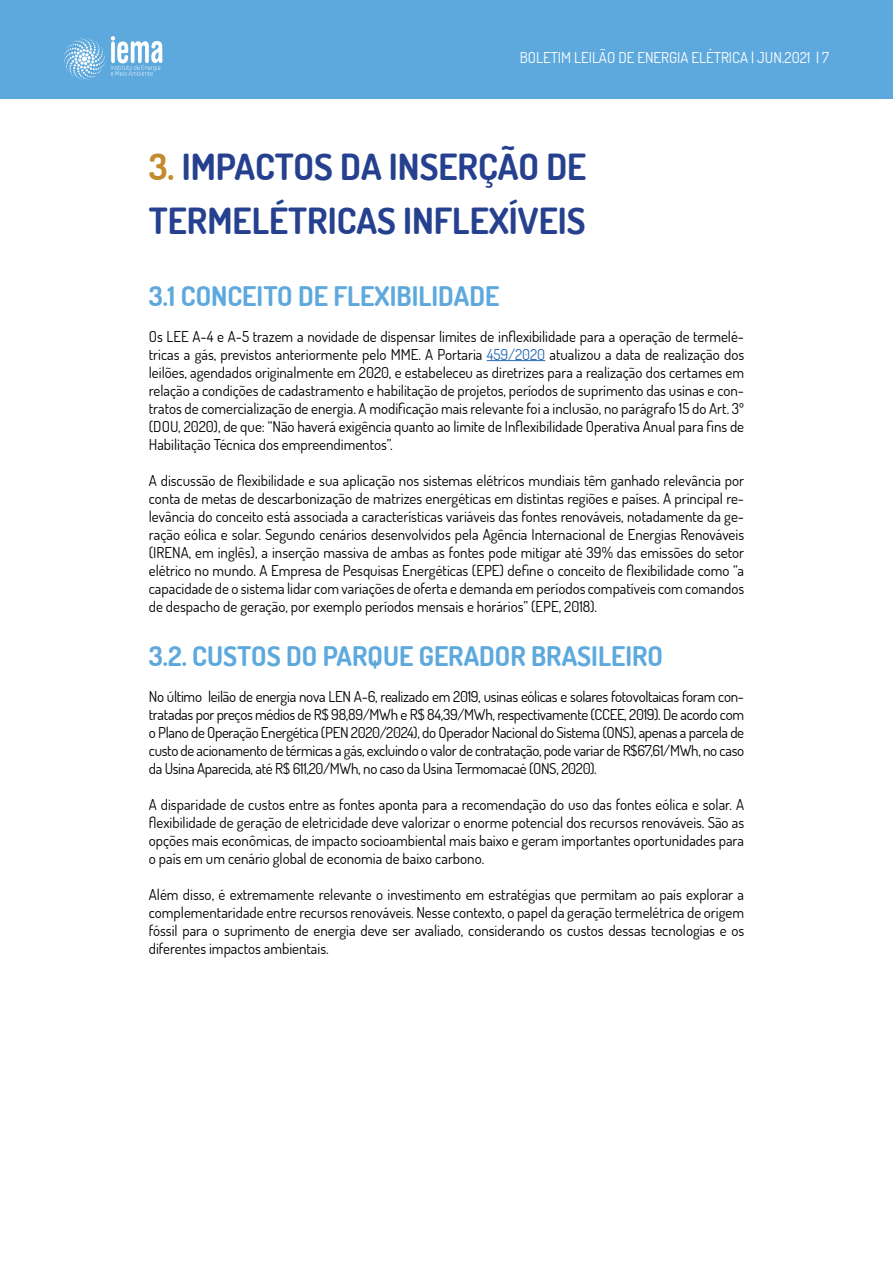
<style>
.page{position:relative;width:893px;height:1263px;background:#fff}
.page>*{position:absolute;margin:0;border:0;box-sizing:border-box;transform-origin:0 0}
.t1{font:700 36px/54px "Dosis";color:#25408f}
.t2{font:700 27px "Dosis";color:#5da9dd}
.t3{font:15px/18px "Dosis";color:#000;text-align:justify}
.t4{font:15px "Dosis";color:#fff}
.s1{color:#c5892f}
.s2{color:#2569b3}
</style>
<div class="page">
<div style="left:0;top:0;width:893px;height:99px;background:#5da9dd"></div>
<svg style="left:64px;top:36px;width:98px;height:44px"></svg>
<hr style="left:487px;top:360px;width:58px;height:1px;background:#2569b3">
<p class="t4" style="left:520px;top:48px;width:311px">BOLETIM LEILÃO DE ENERGIA ELÉTRICA | JUN.2021 | 7</p>
<h1 class="t1" style="left:149px;top:139px;width:439px"><span class="s1">3.</span> IMPACTOS DA INSERÇÃO DE<br>TERMELÉTRICAS INFLEXÍVEIS</h1>
<h2 class="t2" style="left:149px;top:279px;width:352px">3.1 CONCEITO DE FLEXIBILIDADE</h2>
<p class="t3" style="left:149px;top:327px;width:597px">Os LEE A-4 e A-5 trazem a novidade de dispensar limites de inflexibilidade para a operação de termelé&shy;tricas a gás, previstos anteriormente pelo MME. A Portaria <span class="s2">459/2020</span> atualizou a data de realização dos leilões, agendados originalmente em 2020, e estabeleceu as diretrizes para a realização dos certames em relação a condições de cadastramento e habilitação de projetos, períodos de suprimento das usinas e con&shy;tratos de comercialização de energia. A modificação mais relevante foi a inclusão, no parágrafo 15 do Art. 3º (DOU, 2020), de que: “Não haverá exigência quanto ao limite de Inflexibilidade Operativa Anual para fins de Habilitação Técnica dos empreendimentos”.</p>
<p class="t3" style="left:149px;top:471px;width:597px">A discussão de flexibilidade e sua aplicação nos sistemas elétricos mundiais têm ganhado relevância por conta de metas de descarbonização de matrizes energéticas em distintas regiões e países. A principal re&shy;levância do conceito está associada a características variáveis das fontes renováveis, notadamente da ge&shy;ração eólica e solar. Segundo cenários desenvolvidos pela Agência Internacional de Energias Renováveis (IRENA, em inglês), a inserção massiva de ambas as fontes pode mitigar até 39% das emissões do setor elétrico no mundo. A Empresa de Pesquisas Energéticas (EPE) define o conceito de flexibilidade como “a capacidade de o sistema lidar com variações de oferta e demanda em períodos compatíveis com comandos de despacho de geração, por exemplo períodos mensais e horários” (EPE, 2018).</p>
<h2 class="t2" style="left:149px;top:639px;width:516px">3.2. CUSTOS DO PARQUE GERADOR BRASILEIRO</h2>
<p class="t3" style="left:149px;top:687px;width:597px">No último leilão de energia nova LEN A-6, realizado em 2019, usinas eólicas e solares fotovoltaicas foram con&shy;tratadas por preços médios de R$ 98,89/MWh e R$ 84,39/MWh, respectivamente (CCEE, 2019). De acordo com o Plano de Operação Energética (PEN 2020/2024), do Operador Nacional do Sistema (ONS), apenas a parcela de custo de acionamento de térmicas a gás, excluindo o valor de contratação, pode variar de R$67,61/MWh, no caso da Usina Aparecida, até R$ 611,20/MWh, no caso da Usina Termomacaé (ONS, 2020).</p>
<p class="t3" style="left:149px;top:795px;width:597px">A disparidade de custos entre as fontes aponta para a recomendação do uso das fontes eólica e solar. A flexibilidade de geração de eletricidade deve valorizar o enorme potencial dos recursos renováveis. São as opções mais econômicas, de impacto socioambiental mais baixo e geram importantes oportunidades para o país em um cenário global de economia de baixo carbono.</p>
<p class="t3" style="left:149px;top:885px;width:597px">Além disso, é extremamente relevante o investimento em estratégias que permitam ao país explorar a complementaridade entre recursos renováveis. Nesse contexto, o papel da geração termelétrica de origem fóssil para o suprimento de energia deve ser avaliado, considerando os custos dessas tecnologias e os diferentes impactos ambientais.</p>
</div>
